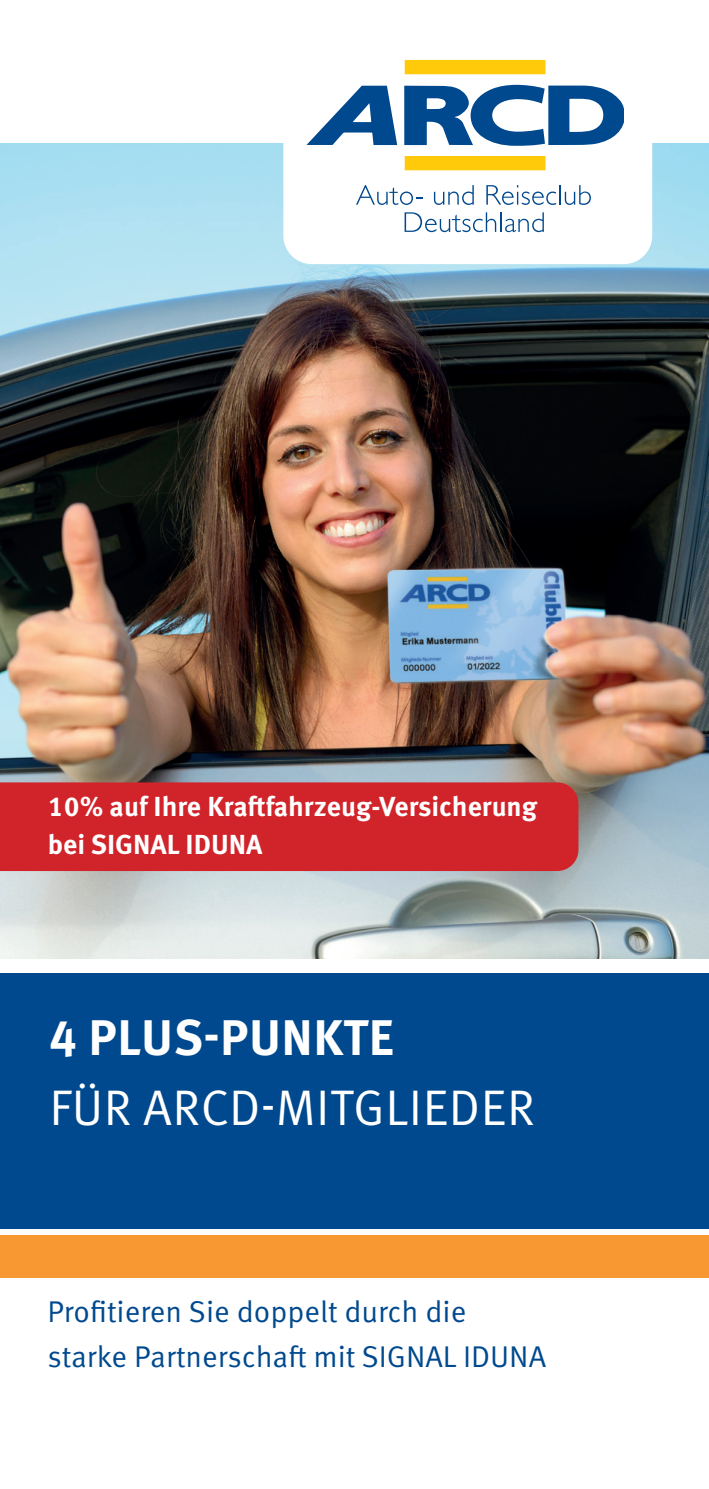
<style>
.page{position:relative;width:709px;height:1489px;background:#fff}
.page>*{position:absolute;margin:0;border:0;box-sizing:border-box;transform-origin:0 0}
.Head_13-18{font:50px "Meta Pro Norm";letter-spacing:.01em;color:#fff}
.Head_13-18-2{font:700 50px "Meta Pro";letter-spacing:.01em;color:#fff}
.Head_13-18-3{font:30px/44.8px "Meta Pro Norm";color:#01498e}
.t1{font:700 27.5px/37.5px "Meta Pro";color:#fff}
.s1{font-family:"Meta Correspondence Pro"}
</style>
<div class="page">
<img style="left:0;top:144px;width:708px;height:814px">
<div style="left:0;top:973px;width:708px;height:255px;background:#01498e"></div>
<svg style="left:283px;top:59px;width:369px;height:205px"></svg>
<div style="left:404px;top:60px;width:141px;height:14px;background:#feca0a"></div>
<svg style="left:404px;top:212px;width:139px;height:20px"></svg>
<svg style="left:356px;top:185px;width:66px;height:20px"></svg>
<svg style="left:433px;top:185px;width:40px;height:20px"></svg>
<svg style="left:486px;top:185px;width:104px;height:20px"></svg>
<svg style="left:304px;top:84px;width:319px;height:63px"></svg>
<div style="left:404px;top:156px;width:141px;height:14px;background:#feca0a"></div>
<div style="left:0;top:1235px;width:708px;height:42px;background:#f79832"></div>
<div style="left:0;top:782px;width:578px;height:89px;background:#d1232a"></div>
<p class="t1" style="left:48px;top:786px;width:490px"><span class="s1">10%</span> auf Ihre Kraftfahrzeug-Versicherung bei SIGNAL IDUNA</p>
<p class="Head_13-18-2" style="left:49px;top:998px;width:346px">4 PLUS-PUNKTE</p>
<p class="Head_13-18" style="left:49px;top:1070px;width:486px">FÜR ARCD-MITGLIEDER</p>
<p class="Head_13-18-3" style="left:47px;top:1287px;width:500px">Profitieren Sie doppelt durch die starke Partnerschaft mit SIGNAL IDUNA</p>
</div>
